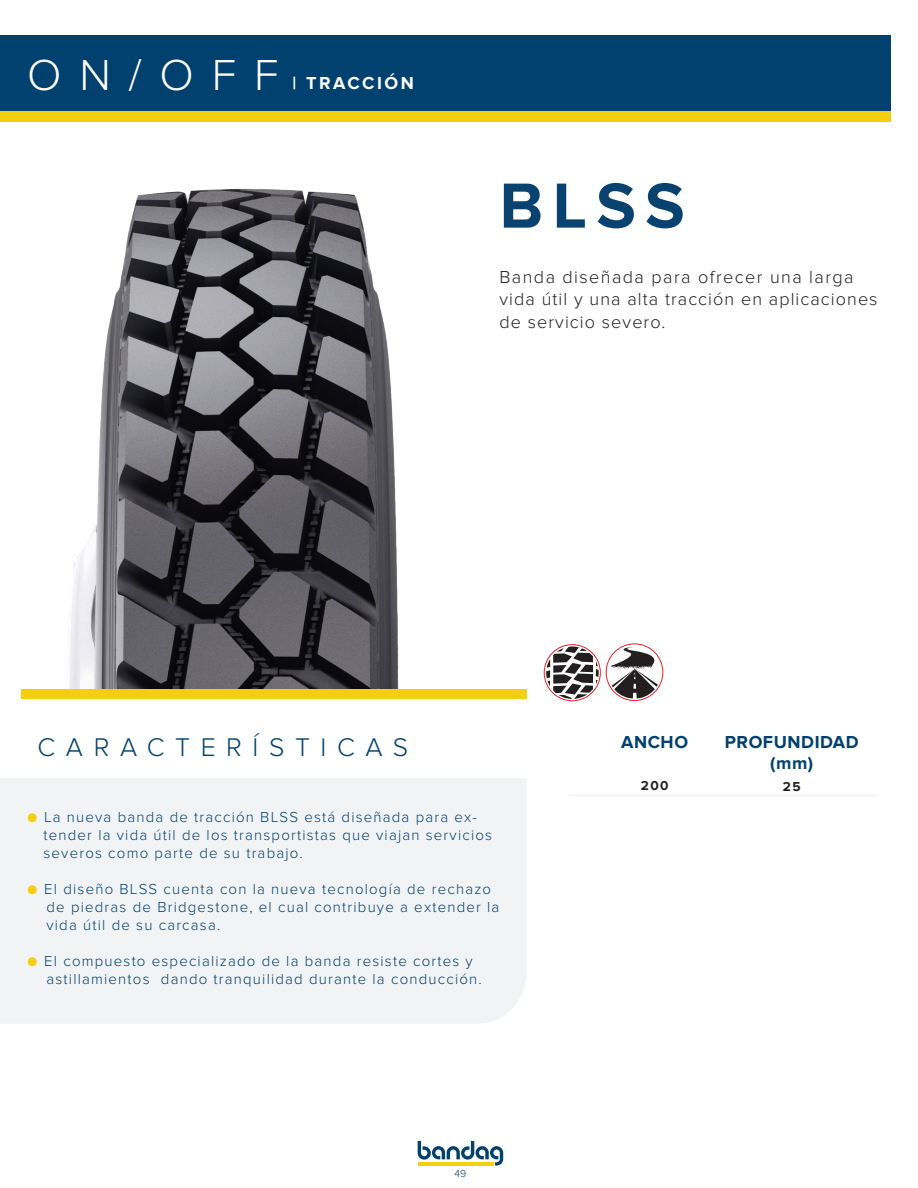
<style>
.page{position:relative;width:918px;height:1188px;background:#fff}
.page>*{position:absolute;margin:0;border:0;box-sizing:border-box;transform-origin:0 0}
.t1{font:700 66px "Proxima Nova";color:#09426f}
.t2{font:300 45px "Proxima Nova";color:#fff}
.t3{font:300 26.55px "Proxima Nova";letter-spacing:.4em;color:#01416f}
.t4{font:300 18px/22.5px "Proxima Nova";letter-spacing:.06em;color:#231f20}
.t5{font:700 18px "Proxima Nova";letter-spacing:.03em;color:#01416f}
.t6{font:700 18px "Proxima Nova";letter-spacing:.14em;color:#fff}
.t7{font:300 15px/18px "Proxima Nova";letter-spacing:.08em;color:#01416f}
.t8{font:700 13.5px "Proxima Nova";color:#231f20}
.t9{font:300 10.5px "Proxima Nova";color:#09426f}
.s1{color:#f3cf10}
</style>
<div class="page">
<svg style="left:418px;top:1141px;width:85px;height:25px"></svg>
<hr style="left:418px;top:1162px;width:76px;height:4px;background:#f3cf10">
<img style="left:68px;top:188px;width:331px;height:501px">
<div style="left:21px;top:689px;width:505px;height:10px;background:#f3cf10"></div>
<div style="left:0;top:778px;width:526px;height:245px;background:#f2f3f4"></div>
<hr style="left:569px;top:795px;width:309px;height:1px;background:#f2f3f4">
<svg style="left:546px;top:646px;width:53px;height:53px"></svg>
<div style="left:544px;top:644px;width:57px;height:57px;border:1px solid #ee2026;border-radius:50%"></div>
<div style="left:606px;top:644px;width:57px;height:57px;border:1px solid #ee2026;border-radius:50%"></div>
<svg style="left:608px;top:647px;width:53px;height:52px"></svg>
<div style="left:0;top:36px;width:891px;height:75px;background:#01416f"></div>
<div style="left:0;top:111px;width:891px;height:11px;background:#f3cf10"></div>
<h2 class="t2" style="left:27px;top:49px;width:253px">ON/OFF</h2>
<p class="t6" style="left:293px;top:73px;width:123px">| TRACCIÓN</p>
<h1 class="t1" style="left:500px;top:168px;width:187px">BLSS</h1>
<p class="t4" style="left:500px;top:266px;width:380px">Banda diseñada para ofrecer una larga vida útil y una alta tracción en aplicaciones de servicio severo.</p>
<h3 class="t3" style="left:38px;top:732px;width:372px">CARACTERÍSTICAS</h3>
<p class="t5" style="left:621px;top:731px;width:68px">ANCHO</p>
<p class="t5" style="left:725px;top:731px;width:135px">PROFUNDIDAD</p>
<p class="t5" style="left:770px;top:752px;width:44px">(mm)</p>
<p class="t8" style="left:641px;top:777px;width:29px">200</p>
<p class="t8" style="left:783px;top:779px;width:19px">25</p>
<p class="t7" style="left:44px;top:808px;width:450px;text-indent:-16px"><span class="s1">●</span> La nueva banda de tracción BLSS está diseñada para ex&shy;tender la vida útil de los transportistas que viajan servicios severos como parte de su trabajo.</p>
<p class="t7" style="left:46px;top:880px;width:454px;text-indent:-20px"><span class="s1">●</span> El diseño BLSS cuenta con la nueva tecnología de rechazo de piedras de Bridgestone, el cual contribuye a extender la vida útil de su carcasa.</p>
<p class="t7" style="left:46px;top:952px;width:437px;text-indent:-20px"><span class="s1">●</span> El compuesto especializado de la banda resiste cortes y astillamientos dando tranquilidad durante la conducción.</p>
<p class="t9" style="left:455px;top:1167px;width:13px">49</p>
</div>
